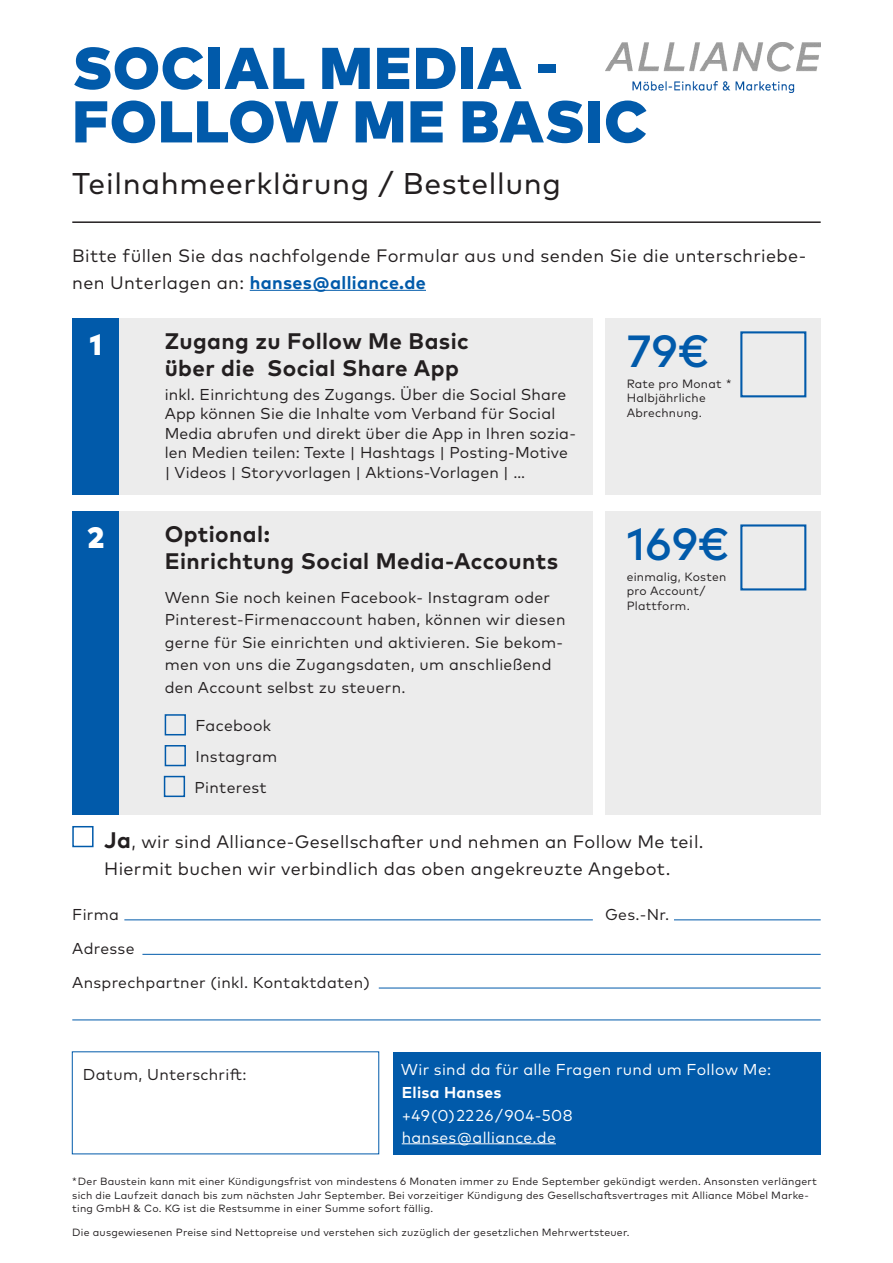
<style>
.page{position:relative;width:893px;height:1263px;background:#fff}
.page>*{position:absolute;margin:0;border:0;box-sizing:border-box;transform-origin:0 0}
.t1{font:900 58.8px/53.4px "Mark Pro";letter-spacing:.025em;color:#015aaa}
.t2{font:500 45px "Mark Pro";color:#015aaa}
.t3{font:30px "Mark Pro";letter-spacing:.02em;color:#231f20}
.t4{font:900 29.55px "Mark Pro";color:#fff}
.t5{font:700 22.5px/27px "Mark Pro";letter-spacing:.02em;color:#231f20}
.t6{font:18px/27px "Mark Pro";letter-spacing:.02em;color:#231f20}
.t7{font:15.75px/19.5px "Mark Pro";letter-spacing:.02em;color:#231f20}
.t8{font:15.75px/22.5px "Mark Pro";letter-spacing:.02em;color:#fff}
.t9{font:12px/14.4px "Mark Pro";letter-spacing:.02em;color:#231f20}
.t10{font:10.5px/13.5px "Mark Pro";letter-spacing:.02em;color:#231f20}
.s1{font-weight:700;color:#015aaa}
.s2{font-weight:700;font-size:22.5px}
.s3{font-weight:700}
</style>
<div class="page">
<div style="left:119px;top:318px;width:474px;height:177px;background:#ececec"></div>
<div style="left:119px;top:511px;width:474px;height:303px;background:#ececec"></div>
<div style="left:605px;top:318px;width:216px;height:177px;background:#ececec"></div>
<div style="left:605px;top:511px;width:216px;height:303px;background:#ececec"></div>
<hr style="left:250px;top:290px;width:176px;height:1px;background:#015aaa">
<div style="left:72px;top:318px;width:47px;height:177px;background:#015aaa"></div>
<div style="left:72px;top:511px;width:47px;height:303px;background:#015aaa"></div>
<img style="left:605px;top:43px;width:216px;height:49px">
<hr style="left:72px;top:221px;width:749px;height:2px;background:#231f20">
<div style="left:740px;top:331px;width:66px;height:66px;border:2px solid #015aaa"></div>
<div style="left:740px;top:524px;width:66px;height:66px;border:2px solid #015aaa"></div>
<div style="left:72px;top:826px;width:22px;height:21px;border:2px solid #015aaa"></div>
<div style="left:165px;top:714px;width:21px;height:21px;border:2px solid #015aaa"></div>
<div style="left:165px;top:745px;width:21px;height:21px;border:2px solid #015aaa"></div>
<div style="left:164px;top:776px;width:21px;height:21px;border:2px solid #015aaa"></div>
<hr style="left:124px;top:919px;width:469px;height:1px;background:#015aaa">
<hr style="left:142px;top:954px;width:679px;height:1px;background:#015aaa">
<hr style="left:379px;top:988px;width:442px;height:1px;background:#015aaa">
<hr style="left:72px;top:1019px;width:749px;height:1px;background:#015aaa">
<hr style="left:674px;top:919px;width:147px;height:1px;background:#015aaa">
<div style="left:393px;top:1052px;width:427px;height:102px;background:#015aaa"></div>
<hr style="left:402px;top:1143px;width:154px;height:1px;background:#fff">
<p class="t1" style="left:72px;top:37px;width:577px">SOCIAL MEDIA -<br>FOLLOW ME BASIC</p>
<p class="t3" style="left:72px;top:161px;width:490px">Teilnahmeerklärung / Bestellung</p>
<p class="t6" style="left:72px;top:241px;width:735px">Bitte füllen Sie das nachfolgende Formular aus und senden Sie die unterschriebe&shy;nen Unterlagen an: <span class="s1">hanses@alliance.de</span></p>
<p class="t4" style="left:90px;top:321px;width:13px">1</p>
<p class="t4" style="left:87px;top:514px;width:18px">2</p>
<p class="t5" style="left:165px;top:326px;width:306px">Zugang zu Follow Me Basic über die Social Share App</p>
<p class="t7" style="left:165px;top:383px;width:413px">inkl. Einrichtung des Zugangs. Über die Social Share App können Sie die Inhalte vom Verband für Social Media abrufen und direkt über die App in Ihren sozia&shy;len Medien teilen: Texte | Hashtags | Posting-Motive | Videos | Storyvorlagen | Aktions-Vorlagen | …</p>
<p class="t5" style="left:165px;top:519px;width:395px">Optional:<br>Einrichtung Social Media-Accounts</p>
<p class="t7" style="left:165px;top:585px;width:402px;line-height:22.5px">Wenn Sie noch keinen Facebook- Instagram oder Pinterest-Firmenaccount haben, können wir diesen gerne für Sie einrichten und aktivieren. Sie bekom&shy;men von uns die Zugangsdaten, um anschließend den Account selbst zu steuern.</p>
<p class="t7" style="left:195px;top:714px;width:77px">Facebook</p>
<p class="t7" style="left:195px;top:745px;width:83px">Instagram</p>
<p class="t7" style="left:195px;top:776px;width:74px">Pinterest</p>
<p class="t2" style="left:627px;top:317px;width:84px">79€</p>
<p class="t9" style="left:627px;top:376px;width:106px">Rate pro Monat *<br>Halbjährliche<br>Abrechnung.</p>
<p class="t2" style="left:627px;top:510px;width:104px">169€</p>
<p class="t9" style="left:627px;top:569px;width:101px">einmalig, Kosten pro Account/<br>Plattform.</p>
<p class="t6" style="left:104px;top:827px;width:601px"><span class="s2">Ja</span>, wir sind Alliance-Gesellschafter und nehmen an Follow Me teil.<br>Hiermit buchen wir verbindlich das oben angekreuzte Angebot.</p>
<p class="t7" style="left:72px;top:903px;width:48px">Firma</p>
<p class="t7" style="left:72px;top:937px;width:64px">Adresse</p>
<p class="t7" style="left:72px;top:971px;width:299px">Ansprechpartner (inkl. Kontaktdaten)</p>
<p class="t7" style="left:605px;top:903px;width:66px">Ges.-Nr.</p>
<p class="t7" style="left:83px;top:1063px;width:165px">Datum, Unterschrift:</p>
<p class="t8" style="left:401px;top:1057px;width:372px">Wir sind da für alle Fragen rund um Follow Me:</p>
<p class="t8" style="left:402px;top:1080px;width:172px"><span class="s3">Elisa Hanses<br></span>+49 (0) 22 26 / 904-508 hanses@alliance.de</p>
<p class="t10" style="left:72px;top:1174px;width:746px">* Der Baustein kann mit einer Kündigungsfrist von mindestens 6 Monaten immer zu Ende September gekündigt werden. Ansonsten verlängert sich die Laufzeit danach bis zum nächsten Jahr September. Bei vorzeitiger Kündigung des Gesellschaftsvertrages mit Alliance Möbel Marke&shy;ting GmbH &amp; Co. KG ist die Restsumme in einer Summe sofort fällig.</p>
<p class="t10" style="left:72px;top:1225px;width:559px">Die ausgewiesenen Preise sind Nettopreise und verstehen sich zuzüglich der gesetzlichen Mehrwertsteuer.</p>
</div>
